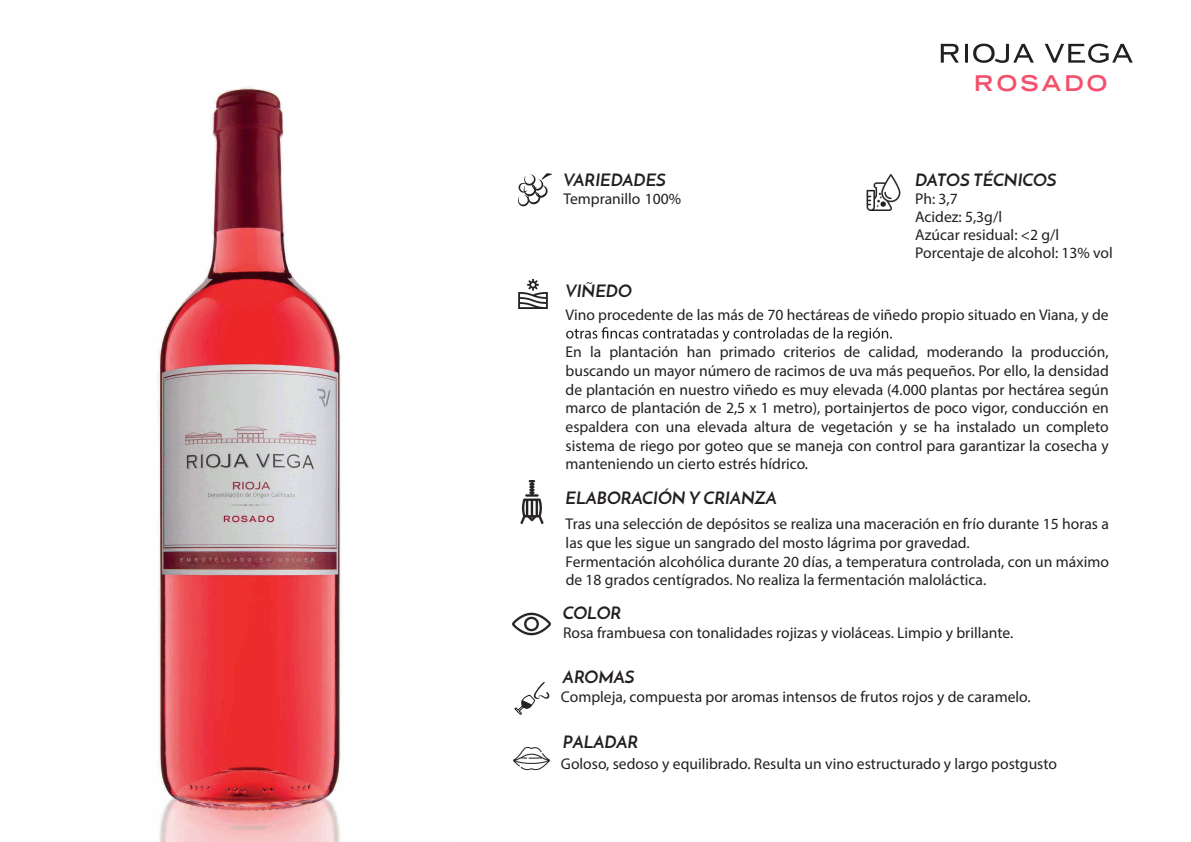
<style>
.page{position:relative;width:1191px;height:842px;background:#fff}
.page>*{position:absolute;margin:0;border:0;box-sizing:border-box;transform-origin:0 0}
.t1{font:700 expanded 21.7px "Trade Gothic LT Std";letter-spacing:.15em;color:#f4506c}
.t2{font:italic 700 17px "Josefin Sans";color:#231f20}
.t3{font:15.6px/18.7px "Myriad Pro";color:#231f20}
</style>
<div class="page">
<svg style="left:566px;top:327px;width:326px;height:15px"></svg>
<img style="left:158px;top:86px;width:183px;height:756px">
<svg style="left:517px;top:173px;width:35px;height:34px"></svg>
<img style="left:866px;top:175px;width:35px;height:36px">
<img style="left:518px;top:279px;width:29px;height:29px">
<img style="left:520px;top:481px;width:24px;height:43px">
<img style="left:512px;top:612px;width:38px;height:24px">
<svg style="left:514px;top:682px;width:36px;height:33px"></svg>
<img style="left:514px;top:746px;width:36px;height:25px">
<svg style="left:940px;top:44px;width:94px;height:19px"></svg>
<svg style="left:1044px;top:43px;width:89px;height:20px"></svg>
<h1 class="t1" style="left:974px;top:69px;width:135px">ROSADO</h1>
<p class="t2" style="left:563px;top:169px;width:104px">VARIEDADES</p>
<p class="t2" style="left:915px;top:169px;width:143px">DATOS TÉCNICOS</p>
<p class="t3" style="left:563px;top:189px;width:119px">Tempranillo 100%</p>
<p class="t3" style="left:915px;top:189px;width:199px;line-height:18px">Ph: 3,7<br>Acidez: 5,3g/l<br>Azúcar residual: &lt;2 g/l<br>Porcentaje de alcohol: 13% vol</p>
<p class="t2" style="left:565px;top:280px;width:68px">VIÑEDO</p>
<p class="t3" style="left:565px;top:305px;width:544px">Vino procedente de las más de 70 hectáreas de viñedo propio situado en Viana, y de</p>
<p class="t3" style="left:565px;top:342px;width:545px;text-align:justify">En la plantación han primado criterios de calidad, moderando la producción, buscando un mayor número de racimos de uva más pequeños. Por ello, la densidad de plantación en nuestro viñedo es muy elevada (4.000 plantas por hectárea según marco de plantación de 2,5 x 1 metro), portainjertos de poco vigor, conducción en espaldera con una elevada altura de vegetación y se ha instalado un completo sistema de riego por goteo que se maneja con control para garantizar la cosecha y manteniendo un cierto estrés hídrico.</p>
<p class="t2" style="left:565px;top:487px;width:213px">ELABORACIÓN Y CRIANZA</p>
<p class="t3" style="left:565px;top:514px;width:545px">Tras una selección de depósitos se realiza una maceración en frío durante 15 horas a las que les sigue un sangrado del mosto lágrima por gravedad.<br>Fermentación alcohólica durante 20 días, a temperatura controlada, con un máximo de 18 grados centígrados. No realiza la fermentación maloláctica.</p>
<p class="t3" style="left:563px;top:624px;width:452px">Rosa frambuesa con tonalidades rojizas y violáceas. Limpio y brillante.</p>
<p class="t2" style="left:563px;top:603px;width:60px">COLOR</p>
<p class="t2" style="left:563px;top:666px;width:73px">AROMAS</p>
<p class="t3" style="left:561px;top:687px;width:471px">Compleja, compuesta por aromas intensos de frutos rojos y de caramelo.</p>
<p class="t2" style="left:563px;top:731px;width:77px">PALADAR</p>
<p class="t3" style="left:561px;top:754px;width:497px">Goloso, sedoso y equilibrado. Resulta un vino estructurado y largo postgusto</p>
</div>
